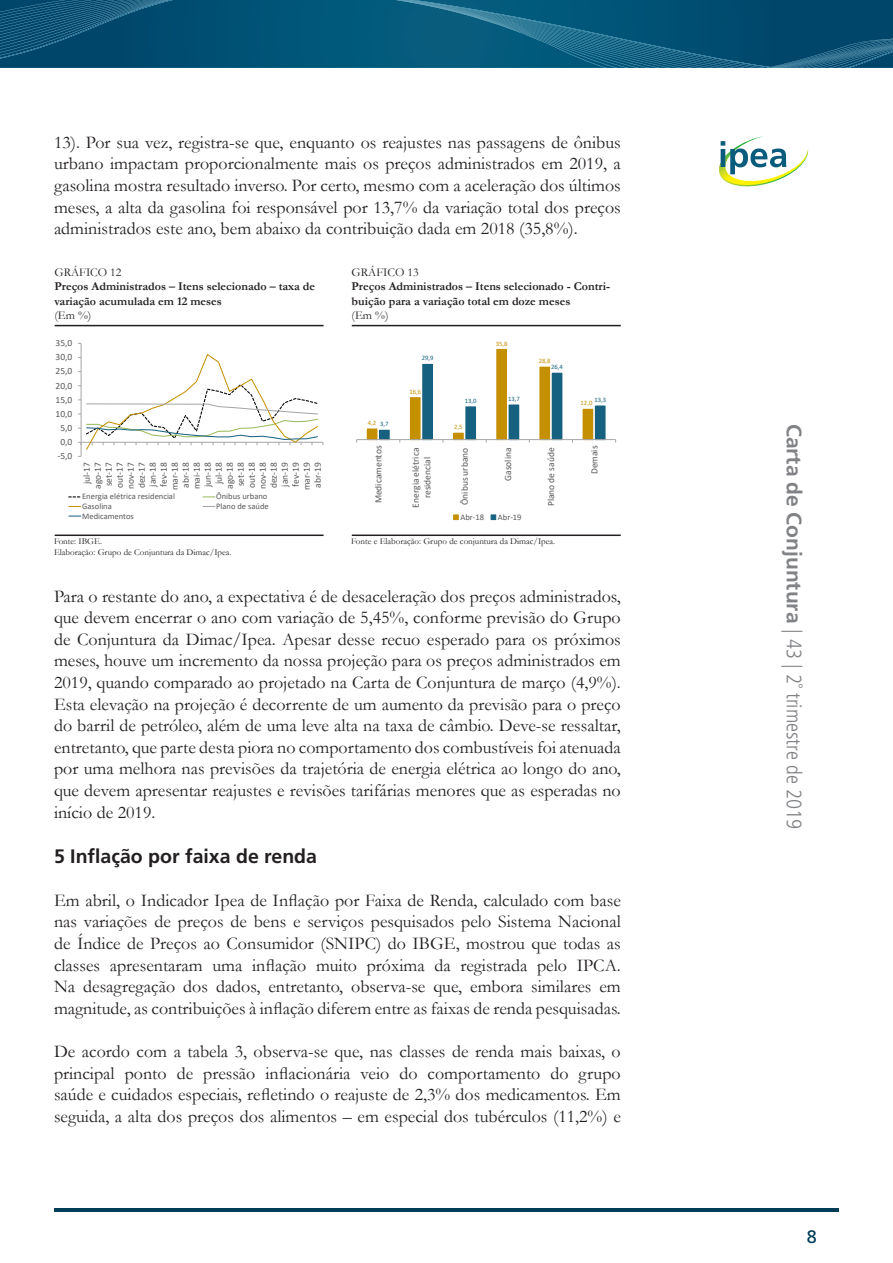
<style>
.page{position:relative;width:893px;height:1263px;background:#fff}
.page>*{position:absolute;margin:0;border:0;box-sizing:border-box;transform-origin:0 0}
.t1{font:condensed 21px "Frutiger 47 Light";color:#808285}
.t2{font:19.5px "Frutiger 65 Bold";color:#231f20}
.t3{font:18px/21.6px "Garamond";color:#231f20;text-align:justify}
.t4{font:18px "Frutiger 55 Roman";color:#013d59}
.t5{font:700 12px/14.4px "Garamond";color:#231f20}
.t6{font:12px "Garamond";color:#231f20}
.t7{font:9.45px/10.9px "Calibri";color:#595959;text-align:right}
.t8{font:9px "Garamond";color:#231f20}
.t9{font:8.55px "Calibri";color:#595959}
.t10{font:6.6px "Calibri";letter-spacing:-.005em;color:#176180}
.t11{font:6.6px "Calibri";letter-spacing:-.005em;color:#c59000}
.s1{font-family:"Frutiger 65 Bold";font-stretch:normal}
</style>
<div class="page">
<svg style="left:0;top:0;width:893px;height:68px;background:#075578"></svg>
<hr style="left:54px;top:1209px;width:785px;height:3px;background:#013d59">
<img style="left:719px;top:136px;width:90px;height:50px">
<svg style="left:721px;top:141px;width:65px;height:33px"></svg>
<hr style="left:55px;top:534px;width:269px;height:2px;background:#231f20">
<hr style="left:55px;top:325px;width:269px;height:1px;background:#231f20">
<hr style="left:81px;top:343px;width:1px;height:113px;background:#a6a6a6">
<svg style="left:78px;top:353px;width:246px;height:104px"></svg>
<svg style="left:203px;top:496px;width:12px;height:1px"></svg>
<svg style="left:69px;top:506px;width:12px;height:1px"></svg>
<svg style="left:203px;top:506px;width:12px;height:1px"></svg>
<svg style="left:69px;top:516px;width:12px;height:1px"></svg>
<hr style="left:352px;top:534px;width:269px;height:2px;background:#231f20">
<hr style="left:352px;top:325px;width:269px;height:1px;background:#231f20">
<div style="left:367px;top:429px;width:10px;height:11px;background:#c59000"></div>
<div style="left:410px;top:398px;width:10px;height:42px;background:#c59000"></div>
<div style="left:454px;top:433px;width:9px;height:7px;background:#c59000"></div>
<div style="left:453px;top:433px;width:10px;height:7px;border:1px solid #c59000"></div>
<div style="left:497px;top:349px;width:9px;height:91px;background:#c59000"></div>
<div style="left:497px;top:349px;width:10px;height:91px;border:1px solid #c59000"></div>
<div style="left:540px;top:367px;width:10px;height:73px;background:#c59000"></div>
<div style="left:583px;top:409px;width:10px;height:31px;background:#c59000"></div>
<div style="left:380px;top:430px;width:9px;height:10px;background:#176180"></div>
<div style="left:379px;top:430px;width:10px;height:10px;border:1px solid #176180"></div>
<div style="left:423px;top:364px;width:9px;height:76px;background:#176180"></div>
<div style="left:423px;top:364px;width:10px;height:76px;border:1px solid #176180"></div>
<div style="left:466px;top:407px;width:10px;height:33px;background:#176180"></div>
<div style="left:509px;top:405px;width:10px;height:35px;background:#176180"></div>
<div style="left:552px;top:373px;width:10px;height:67px;background:#176180"></div>
<div style="left:595px;top:406px;width:10px;height:34px;background:#176180"></div>
<hr style="left:357px;top:439px;width:259px;height:1px;background:#a6a6a6">
<svg style="left:453px;top:515px;width:5px;height:5px"></svg>
<svg style="left:491px;top:515px;width:5px;height:5px"></svg>
<p class="t3" style="left:54px;top:131px;width:568px">13). Por sua vez, registra-se que, enquanto os reajustes nas passagens de ônibus urbano impactam proporcionalmente mais os preços administrados em 2019, a gasolina mostra resultado inverso. Por certo, mesmo com a aceleração dos últimos meses, a alta da gasolina foi responsável por 13,7% da variação total dos preços administrados este ano, bem abaixo da contribuição dada em 2018 (35,8%).</p>
<p class="t6" style="left:54px;top:264px;width:69px">GRÁFICO 12</p>
<p class="t5" style="left:54px;top:279px;width:262px">Preços Administrados – Itens selecionado – taxa de variação acumulada em 12 meses</p>
<p class="t6" style="left:54px;top:307px;width:39px">(Em %)</p>
<p class="t7" style="left:56px;top:337px;width:18px">35,0</p>
<p class="t7" style="left:56px;top:351px;width:18px">30,0</p>
<p class="t7" style="left:56px;top:365px;width:18px">25,0</p>
<p class="t7" style="left:56px;top:380px;width:18px">20,0</p>
<p class="t7" style="left:56px;top:394px;width:18px">15,0</p>
<p class="t7" style="left:56px;top:408px;width:18px">10,0</p>
<p class="t7" style="left:60px;top:422px;width:13px">5,0</p>
<p class="t7" style="left:60px;top:436px;width:13px">0,0</p>
<p class="t7" style="left:57px;top:450px;width:16px">-5,0</p>
<p class="t7" style="left:81px;top:490px;width:29px;rotate:-90deg">jul-17 ago-17 set-17 out-17 nov-17 dez-17 jan-18 fev-18 mar-18 abr-18 mai-18 jun-18 jul-18 ago-18 set-18 out-18 nov-18 dez-18 jan-19 fev-19 mar-19 abr-19</p>
<p class="t9" style="left:82px;top:491px;width:94px">Energia elétrica residencial</p>
<p class="t9" style="left:216px;top:491px;width:53px">Ônibus urbano</p>
<p class="t9" style="left:82px;top:500px;width:31px">Gasolina</p>
<p class="t9" style="left:216px;top:500px;width:54px">Plano de saúde</p>
<p class="t9" style="left:82px;top:510px;width:53px">Medicamentos</p>
<p class="t8" style="left:54px;top:535px;width:50px">Fonte: IBGE.</p>
<p class="t8" style="left:54px;top:546px;width:179px">Elaboração: Grupo de Conjuntura da Dimac/Ipea.</p>
<p class="t6" style="left:352px;top:264px;width:69px">GRÁFICO 13</p>
<p class="t5" style="left:352px;top:279px;width:260px">Preços Administrados – Itens selecionado - Contri&shy;buição para a variação total em doze meses</p>
<p class="t6" style="left:352px;top:307px;width:39px">(Em %)</p>
<p class="t11" style="left:368px;top:418px;width:10px">4,2</p>
<p class="t10" style="left:380px;top:420px;width:10px">3,7</p>
<p class="t10" style="left:422px;top:354px;width:13px">29,9</p>
<p class="t11" style="left:409px;top:387px;width:13px">16,6</p>
<p class="t11" style="left:496px;top:339px;width:13px">35,8</p>
<p class="t10" style="left:465px;top:396px;width:13px">13,0</p>
<p class="t10" style="left:508px;top:394px;width:13px">13,7</p>
<p class="t11" style="left:454px;top:422px;width:10px">2,5</p>
<p class="t11" style="left:539px;top:356px;width:13px">28,8</p>
<p class="t10" style="left:551px;top:362px;width:13px">26,4</p>
<p class="t10" style="left:594px;top:395px;width:13px">13,3</p>
<p class="t11" style="left:581px;top:399px;width:13px">12,0</p>
<p class="t7" style="left:373px;top:503px;width:59px;rotate:-90deg">Medicamentos</p>
<p class="t7" style="left:410px;top:508px;width:61px;line-height:11.6px;text-align:center;rotate:-90deg">Energia elétrica residencial</p>
<p class="t7" style="left:459px;top:505px;width:59px;rotate:-90deg">Ônibus urbano</p>
<p class="t7" style="left:502px;top:481px;width:35px;rotate:-90deg">Gasolina</p>
<p class="t7" style="left:545px;top:506px;width:60px;rotate:-90deg">Plano de saúde</p>
<p class="t7" style="left:588px;top:474px;width:30px;rotate:-90deg">Demais</p>
<p class="t9" style="left:460px;top:511px;width:25px">Abr-18</p>
<p class="t9" style="left:498px;top:511px;width:25px">Abr-19</p>
<p class="t8" style="left:351px;top:535px;width:206px">Fonte e Elaboração: Grupo de conjuntura da Dimac/Ipea.</p>
<p class="t3" style="left:54px;top:585px;width:568px">Para o restante do ano, a expectativa é de desaceleração dos preços administrados, que devem encerrar o ano com variação de 5,45%, conforme previsão do Grupo de Conjuntura da Dimac/Ipea. Apesar desse recuo esperado para os próximos meses, houve um incremento da nossa projeção para os preços administrados em 2019, quando comparado ao projetado na Carta de Conjuntura de março (4,9%).<br>Esta elevação na projeção é decorrente de um aumento da previsão para o preço do barril de petróleo, além de uma leve alta na taxa de câmbio. Deve-se ressaltar, entretanto, que parte desta piora no comportamento dos combustíveis foi atenuada por uma melhora nas previsões da trajetória de energia elétrica ao longo do ano, que devem apresentar reajustes e revisões tarifárias menores que as esperadas no início de 2019.</p>
<p class="t2" style="left:54px;top:844px;width:264px">5 Inflação por faixa de renda</p>
<p class="t3" style="left:54px;top:889px;width:568px">Em abril, o Indicador Ipea de Inflação por Faixa de Renda, calculado com base nas variações de preços de bens e serviços pesquisados pelo Sistema Nacional de Índice de Preços ao Consumidor (SNIPC) do IBGE, mostrou que todas as classes apresentaram uma inflação muito próxima da registrada pelo IPCA.<br>Na desagregação dos dados, entretanto, observa-se que, embora similares em magnitude, as contribuições à inflação diferem entre as faixas de renda pesquisadas.</p>
<p class="t3" style="left:54px;top:1040px;width:568px">De acordo com a tabela 3, observa-se que, nas classes de renda mais baixas, o principal ponto de pressão inflacionária veio do comportamento do grupo saúde e cuidados especiais, refletindo o reajuste de 2,3% dos medicamentos. Em seguida, a alta dos preços dos alimentos – em especial dos tubérculos (11,2%) e</p>
<p class="t1" style="left:806px;top:424px;width:407px;rotate:90deg"><span class="s1">Carta de Conjuntura</span> | 43 | 2˚ trimestre de 2019</p>
<p class="t4" style="left:807px;top:1226px;width:12px">8</p>
</div>
